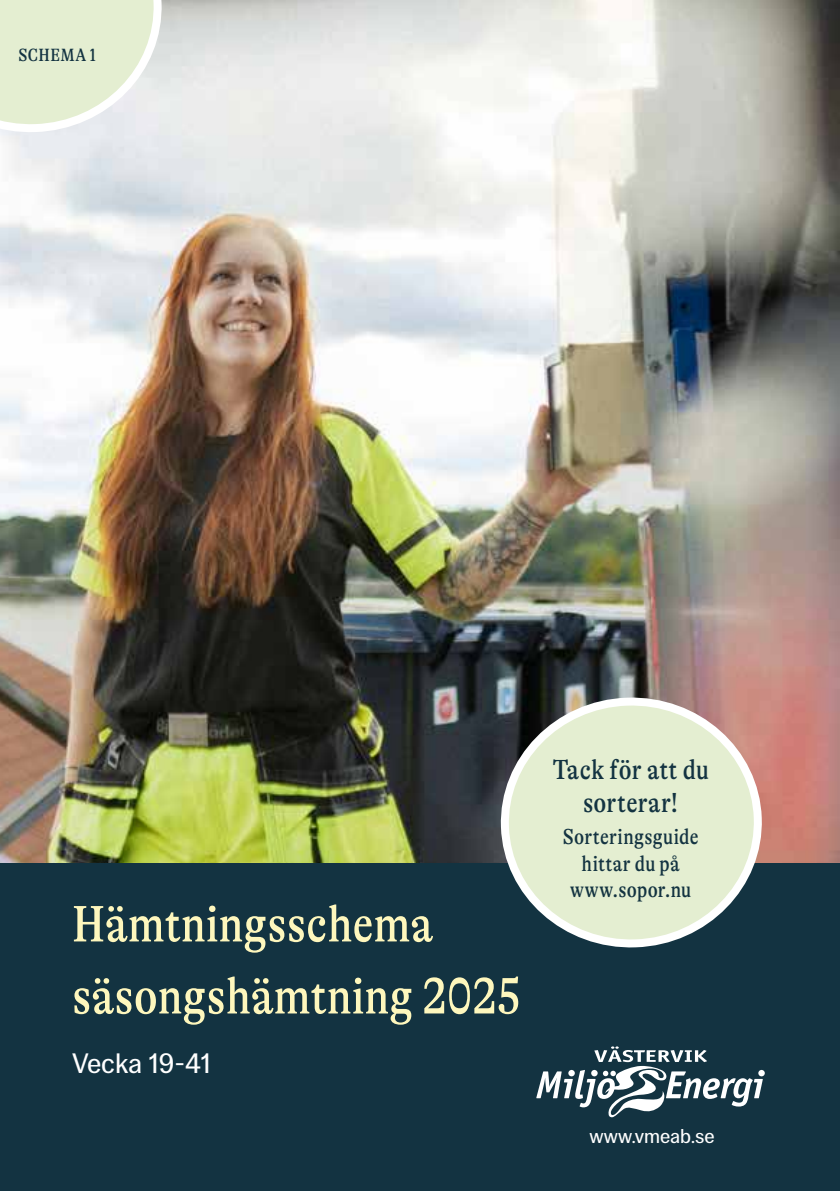
<style>
.page{position:relative;width:840px;height:1191px;background:#fff}
.page>*{position:absolute;margin:0;border:0;box-sizing:border-box;transform-origin:0 0}
.t1{font:condensed 52px/72px "GT Alpina";color:#fef7bd}
.t2{font:condensed 28px/33.6px "GT Alpina";letter-spacing:.005em;color:#133341;text-align:center}
.t3{font:28px "MNKY Jane";letter-spacing:-.01em;color:#fff}
.t4{font:condensed 22px/26.4px "GT Alpina";letter-spacing:.015em;color:#133341;text-align:center}
.t5{font:20px "MNKY Jane";color:#fff}
.t6{font:condensed 18px "GT Alpina";letter-spacing:.025em;color:#133341}
</style>
<div class="page">
<img style="left:0;top:0;width:839px;height:863px">
<div style="left:0;top:863px;width:839px;height:328px;background:#133341"></div>
<svg style="left:536px;top:1046px;width:228px;height:71px"></svg>
<svg style="left:499px;top:696px;width:263px;height:252px"></svg>
<svg style="left:0;top:0;width:163px;height:136px;background:#e6eeda"></svg>
<p class="t6" style="left:18px;top:45px;width:79px">SCHEMA 1</p>
<h1 class="t1" style="left:72px;top:888px;width:449px">Hämtningsschema säsongshämtning 2025</h1>
<p class="t3" style="left:72px;top:1047px;width:140px">Vecka 19-41</p>
<p class="t2" style="left:552px;top:752px;width:157px">Tack för att du sorterar!</p>
<p class="t4" style="left:562px;top:824px;width:137px">Sorteringsguide hittar du på www.sopor.nu</p>
<p class="t5" style="left:589px;top:1124px;width:126px">www.vmeab.se</p>
</div>
